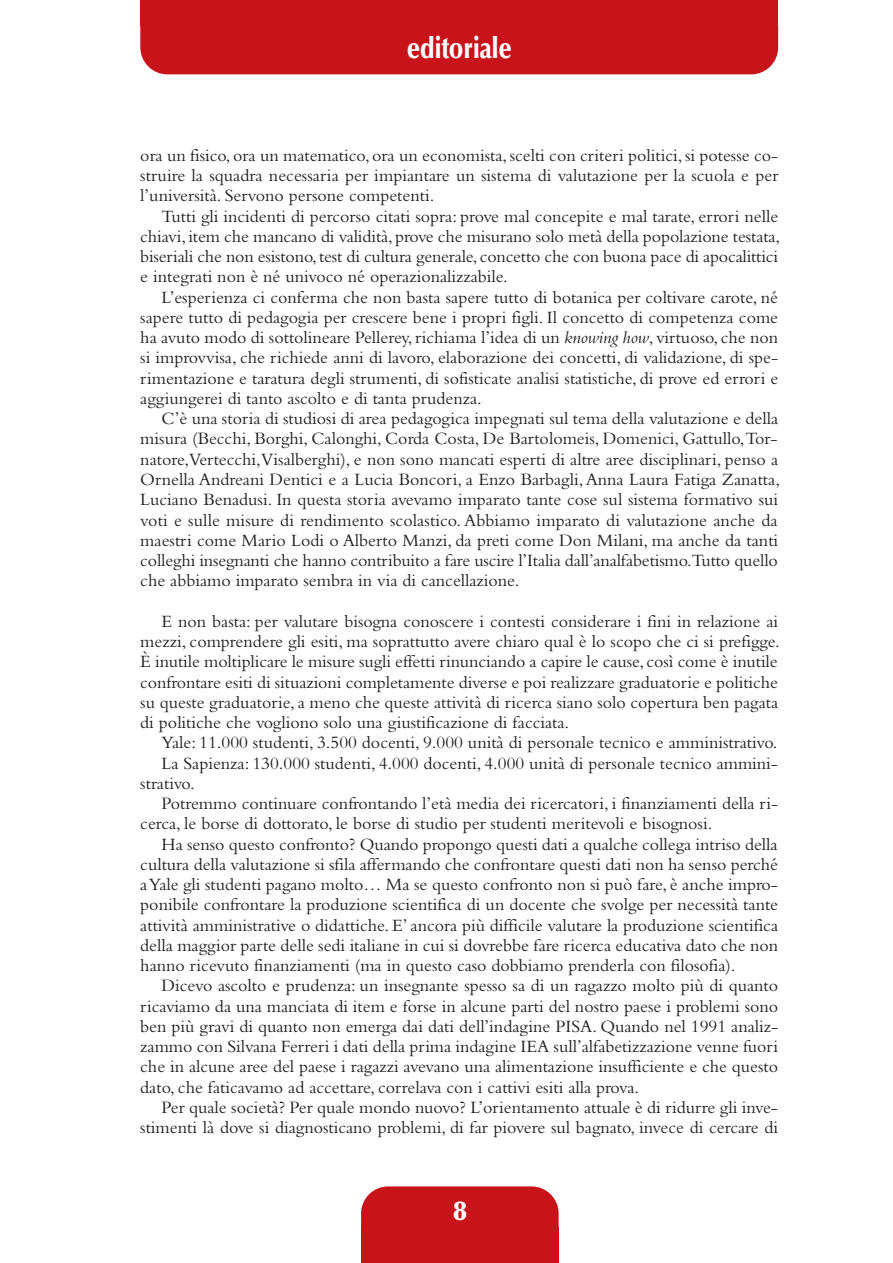
<style>
.page{position:relative;width:893px;height:1263px;background:#fff}
.page>*{position:absolute;margin:0;border:0;box-sizing:border-box;transform-origin:0 0}
.t1{font:900 30px "Optima";color:#fff;scale:.8 1}
.t2{font:900 27px "Optima";color:#fff}
.t3{font:18px "Bembo";color:#231f20}
.s1{font-style:italic}
</style>
<div class="page">
<div style="left:140px;top:1px;width:638px;height:73px;background:#c8131b;border-radius:27px"></div>
<div style="left:140px;top:0;width:638px;height:26px;background:#c8131b"></div>
<div style="left:361px;top:1227px;width:198px;height:36px;background:#c8131b"></div>
<div style="left:361px;top:1186px;width:198px;height:67px;background:#c8131b;border-radius:27px"></div>
<p class="t1" style="left:407px;top:35px;width:133px">editoriale</p>
<p class="t3" style="left:140px;top:149px;width:639px">ora un fisico, ora un matematico, ora un economista, scelti con criteri politici, si potesse co-</p>
<p class="t3" style="left:140px;top:169px;width:639px">struire la squadra necessaria per impiantare un sistema di valutazione per la scuola e per</p>
<p class="t3" style="left:140px;top:190px;width:296px">l’università. Servono persone competenti.</p>
<p class="t3" style="left:162px;top:210px;width:618px">Tutti gli incidenti di percorso citati sopra: prove mal concepite e mal tarate, errori nelle</p>
<p class="t3" style="left:140px;top:230px;width:641px">chiavi, item che mancano di validità, prove che misurano solo metà della popolazione testata,</p>
<p class="t3" style="left:140px;top:250px;width:639px">biseriali che non esistono, test di cultura generale, concetto che con buona pace di apocalittici</p>
<p class="t3" style="left:140px;top:271px;width:369px">e integrati non è né univoco né operazionalizzabile.</p>
<p class="t3" style="left:162px;top:291px;width:618px">L’esperienza ci conferma che non basta sapere tutto di botanica per coltivare carote, né</p>
<p class="t3" style="left:140px;top:311px;width:639px">sapere tutto di pedagogia per crescere bene i propri figli. Il concetto di competenza come</p>
<p class="t3" style="left:140px;top:331px;width:639px">ha avuto modo di sottolineare Pellerey, richiama l’idea di un <span class="s1">knowing how</span>, virtuoso, che non</p>
<p class="t3" style="left:140px;top:352px;width:639px">si improvvisa, che richiede anni di lavoro, elaborazione dei concetti, di validazione, di spe-</p>
<p class="t3" style="left:140px;top:372px;width:639px">rimentazione e taratura degli strumenti, di sofisticate analisi statistiche, di prove ed errori e</p>
<p class="t3" style="left:140px;top:392px;width:343px">aggiungerei di tanto ascolto e di tanta prudenza.</p>
<p class="t3" style="left:162px;top:412px;width:618px">C’è una storia di studiosi di area pedagogica impegnati sul tema della valutazione e della</p>
<p class="t3" style="left:140px;top:433px;width:639px">misura (Becchi, Borghi, Calonghi, Corda Costa, De Bartolomeis, Domenici, Gattullo,Tor-</p>
<p class="t3" style="left:140px;top:453px;width:639px">natore,Vertecchi,Visalberghi), e non sono mancati esperti di altre aree disciplinari, penso a</p>
<p class="t3" style="left:140px;top:473px;width:641px">Ornella Andreani Dentici e a Lucia Boncori, a Enzo Barbagli, Anna Laura Fatiga Zanatta,</p>
<p class="t3" style="left:140px;top:493px;width:639px">Luciano Benadusi. In questa storia avevamo imparato tante cose sul sistema formativo sui</p>
<p class="t3" style="left:140px;top:514px;width:639px">voti e sulle misure di rendimento scolastico. Abbiamo imparato di valutazione anche da</p>
<p class="t3" style="left:140px;top:534px;width:639px">maestri come Mario Lodi o Alberto Manzi, da preti come Don Milani, ma anche da tanti</p>
<p class="t3" style="left:140px;top:554px;width:639px">colleghi insegnanti che hanno contribuito a fare uscire l’Italia dall’analfabetismo.Tutto quello</p>
<p class="t3" style="left:140px;top:574px;width:380px">che abbiamo imparato sembra in via di cancellazione.</p>
<p class="t3" style="left:162px;top:615px;width:618px">E non basta: per valutare bisogna conoscere i contesti considerare i fini in relazione ai</p>
<p class="t3" style="left:140px;top:635px;width:641px">mezzi, comprendere gli esiti, ma soprattutto avere chiaro qual è lo scopo che ci si prefigge.</p>
<p class="t3" style="left:140px;top:655px;width:639px">È inutile moltiplicare le misure sugli effetti rinunciando a capire le cause, così come è inutile</p>
<p class="t3" style="left:140px;top:676px;width:639px">confrontare esiti di situazioni completamente diverse e poi realizzare graduatorie e politiche</p>
<p class="t3" style="left:140px;top:696px;width:639px">su queste graduatorie, a meno che queste attività di ricerca siano solo copertura ben pagata</p>
<p class="t3" style="left:140px;top:716px;width:430px">di politiche che vogliono solo una giustificazione di facciata.</p>
<p class="t3" style="left:162px;top:736px;width:617px">Yale: 11.000 studenti, 3.500 docenti, 9.000 unità di personale tecnico e amministrativo.</p>
<p class="t3" style="left:162px;top:757px;width:618px">La Sapienza: 130.000 studenti, 4.000 docenti, 4.000 unità di personale tecnico ammini-</p>
<p class="t3" style="left:140px;top:777px;width:56px">strativo.</p>
<p class="t3" style="left:162px;top:797px;width:618px">Potremmo continuare confrontando l’età media dei ricercatori, i finanziamenti della ri-</p>
<p class="t3" style="left:140px;top:817px;width:573px">cerca, le borse di dottorato, le borse di studio per studenti meritevoli e bisognosi.</p>
<p class="t3" style="left:162px;top:838px;width:618px">Ha senso questo confronto? Quando propongo questi dati a qualche collega intriso della</p>
<p class="t3" style="left:140px;top:858px;width:639px">cultura della valutazione si sfila affermando che confrontare questi dati non ha senso perché</p>
<p class="t3" style="left:140px;top:878px;width:639px">a Yale gli studenti pagano molto… Ma se questo confronto non si può fare, è anche impro-</p>
<p class="t3" style="left:140px;top:898px;width:639px">ponibile confrontare la produzione scientifica di un docente che svolge per necessità tante</p>
<p class="t3" style="left:140px;top:919px;width:639px">attività amministrative o didattiche. E’ ancora più difficile valutare la produzione scientifica</p>
<p class="t3" style="left:140px;top:939px;width:639px">della maggior parte delle sedi italiane in cui si dovrebbe fare ricerca educativa dato che non</p>
<p class="t3" style="left:140px;top:959px;width:597px">hanno ricevuto finanziamenti (ma in questo caso dobbiamo prenderla con filosofia).</p>
<p class="t3" style="left:162px;top:979px;width:618px">Dicevo ascolto e prudenza: un insegnante spesso sa di un ragazzo molto più di quanto</p>
<p class="t3" style="left:140px;top:1000px;width:639px">ricaviamo da una manciata di item e forse in alcune parti del nostro paese i problemi sono</p>
<p class="t3" style="left:140px;top:1020px;width:639px">ben più gravi di quanto non emerga dai dati dell’indagine PISA. Quando nel 1991 analiz-</p>
<p class="t3" style="left:140px;top:1040px;width:639px">zammo con Silvana Ferreri i dati della prima indagine IEA sull’alfabetizzazione venne fuori</p>
<p class="t3" style="left:140px;top:1060px;width:639px">che in alcune aree del paese i ragazzi avevano una alimentazione insufficiente e che questo</p>
<p class="t3" style="left:140px;top:1081px;width:500px">dato, che faticavamo ad accettare, correlava con i cattivi esiti alla prova.</p>
<p class="t3" style="left:162px;top:1101px;width:618px">Per quale società? Per quale mondo nuovo? L’orientamento attuale è di ridurre gli inve-</p>
<p class="t3" style="left:140px;top:1121px;width:639px">stimenti là dove si diagnosticano problemi, di far piovere sul bagnato, invece di cercare di</p>
<p class="t2" style="left:454px;top:1200px;width:15px">8</p>
</div>
